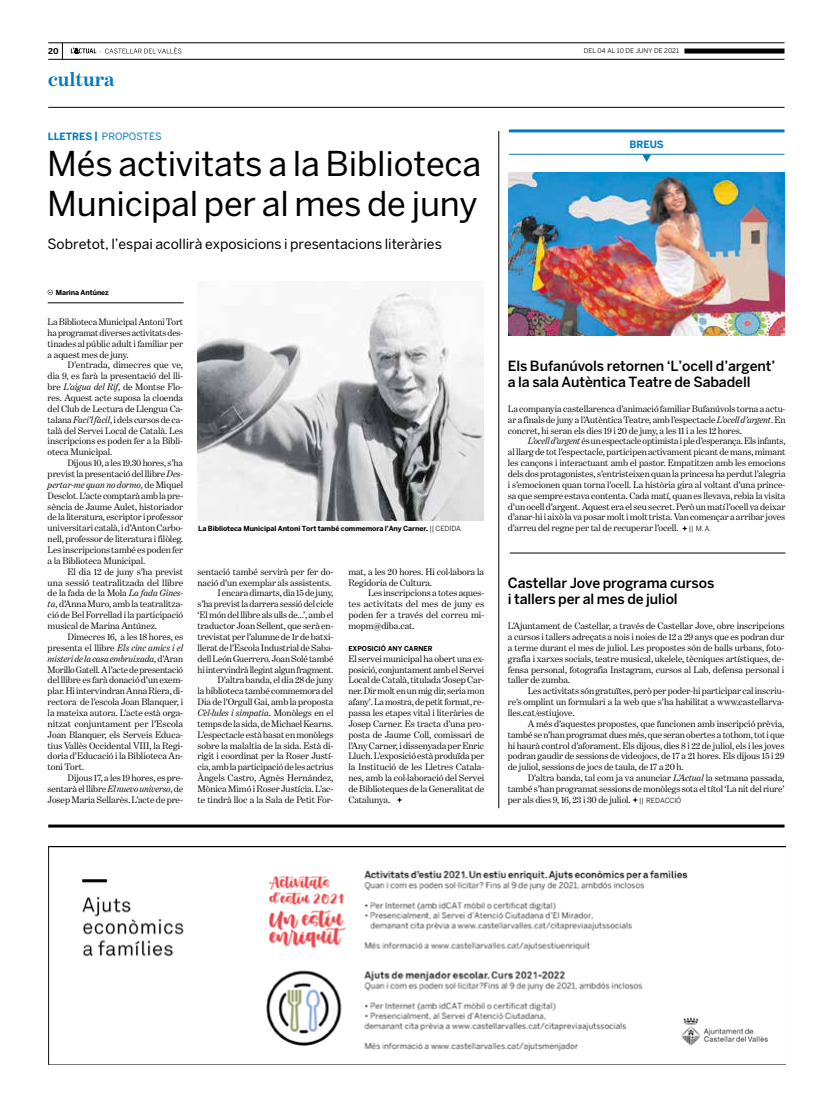
<style>
.page{position:relative;width:820px;height:1106px;background:#fff}
.page>*{position:absolute;margin:0;border:0;box-sizing:border-box;transform-origin:0 0}
.t1{font:34px/40px "Benton Sans";letter-spacing:-.005em;color:#000}
.t2{font:700 20px "Benton Modern One";letter-spacing:-.005em;color:#007ac2}
.t3{font:500 14px/16px "Benton Sans";letter-spacing:-.01em;color:#000}
.t4{font:14px "Benton Sans";color:#000}
.t5{font:10px "Benton Sans";letter-spacing:-.005em;color:#007ac2}
.t6{font:700 10px "Benton Sans";letter-spacing:-.01em;color:#007ac2}
.t7{font:9.5px/10.9px "Benton Modern One";letter-spacing:-.005em;color:#000;text-align:justify}
.t8{font:700 8px "Benton Sans";color:#000}
.t9{font:700 7px "Benton Sans";letter-spacing:-.01em;color:#000}
.t10{font:700 6.7px "Benton Sans";letter-spacing:-.01em;color:#000}
.t11{font:6.5px "Benton Sans";letter-spacing:.005em;color:#000}
.s1{font-weight:700}
.s2{font-style:italic}
.s3{font-weight:400}
.s4{font-family:"Benton Sans";font-size:7px}
</style>
<div class="page">
<svg style="left:62px;top:44px;width:1px;height:15px"></svg>
<hr style="left:48px;top:107px;width:736px;height:1px;background:#000">
<hr style="left:48px;top:43px;width:736px;height:1px;background:#000">
<hr style="left:48px;top:59px;width:736px;height:1px;background:#000">
<div style="left:684px;top:49px;width:100px;height:5px;background:#000"></div>
<svg style="left:71px;top:47px;width:110px;height:7px"></svg>
<hr style="left:48px;top:824px;width:736px;height:3px;background:#000">
<hr style="left:498px;top:131px;width:1px;height:677px;background:#000">
<svg style="left:682px;top:525px;width:5px;height:6px"></svg>
<hr style="left:508px;top:129px;width:276px;height:3px;background:#007ac2">
<hr style="left:508px;top:154px;width:276px;height:1px;background:#007ac2">
<svg style="left:642px;top:155px;width:8px;height:7px"></svg>
<hr style="left:509px;top:552px;width:276px;height:1px;background:#000">
<img style="left:508px;top:173px;width:276px;height:163px">
<svg style="left:632px;top:797px;width:5px;height:5px"></svg>
<img style="left:197px;top:289px;width:286px;height:231px">
<svg style="left:48px;top:290px;width:5px;height:5px"></svg>
<hr style="left:48px;top:302px;width:135px;height:1px;background:#000">
<svg style="left:397px;top:797px;width:5px;height:5px"></svg>
<img style="left:48px;top:846px;width:737px;height:218px">
<p class="t8" style="left:48px;top:46px;width:12px">20</p>
<p class="t11" style="left:583px;top:47px;width:97px">DEL 04 AL 10 DE JUNY DE 2021</p>
<h2 class="t2" style="left:48px;top:68px;width:68px">cultura</h2>
<p class="t5" style="left:48px;top:131px;width:115px"><span class="s1">LLETRES |</span> PROPOSTES</p>
<h1 class="t1" style="left:47px;top:143px;width:435px">Més activitats a la Biblioteca<br>Municipal per al mes de juny</h1>
<h3 class="t4" style="left:47px;top:235px;width:396px">Sobretot, l’espai acollirà exposicions i presentacions literàries</h3>
<p class="t9" style="left:56px;top:288px;width:55px">Marina Antúnez</p>
<p class="t7" style="left:48px;top:316px;width:137px">La Biblioteca Municipal Antoni Tort ha programat diverses activitats des&shy;tinades al públic adult i familiar per a aquest mes de juny.</p>
<p class="t7" style="left:48px;top:360px;width:137px;text-indent:20px">D’entrada, dimecres que ve, dia 9, es farà la presentació del lli&shy;bre <span class="s2">L’aigua del Rif</span>, de Montse Flo&shy;res. Aquest acte suposa la cloenda del Club de Lectura de Llengua Ca&shy;talana <span class="s2">Faci’l fàcil</span>, i dels cursos de ca&shy;talà del Servei Local de Català. Les inscripcions es poden fer a la Bibli&shy;oteca Municipal.</p>
<p class="t7" style="left:48px;top:457px;width:137px;text-indent:20px">Dijous 10, a les 19.30 hores, s’ha previst la presentació del llibre <span class="s2">Des&shy;pertar-me quan no dormo</span>, de Miquel Desclot. L’acte comptarà amb la pre&shy;sència de Jaume Aulet, historiador de la literatura, escriptor i professor universitari català, i d’Anton Carbo&shy;nell, professor de literatura i filòleg.<br>Les inscripcions també es poden fer a la Biblioteca Municipal.</p>
<p class="t7" style="left:48px;top:566px;width:137px;text-indent:20px">El dia 12 de juny s’ha previst una sessió teatralitzada del llibre de la fada de la Mola <span class="s2">La fada Gines&shy;ta</span>, d’Anna Muro, amb la teatralitza&shy;ció de Bel Forrellad i la participació musical de Marina Antúnez.</p>
<p class="t7" style="left:48px;top:631px;width:137px;text-indent:20px">Dimecres 16, a les 18 hores, es presenta el llibre <span class="s2">Els cinc amics i el misteri de la casa embruixada</span>, d’Aran Morillo Gatell. A l’acte de presentació del llibre es farà donació d’un exem&shy;plar. Hi intervindran Anna Riera, di&shy;rectora de l’escola Joan Blanquer, i la mateixa autora. L’acte està orga&shy;nitzat conjuntament per l’Escola Joan Blanquer, els Serveis Educa&shy;tius Vallès Occidental VIII, la Regi&shy;doria d’Educació i la Biblioteca An&shy;toni Tort.</p>
<p class="t7" style="left:48px;top:772px;width:137px;text-indent:20px">Dijous 17, a les 19 hores, es pre&shy;sentarà el llibre <span class="s2">El nuevo universo</span>, de Josep Maria Sellarès. L’acte de pre-</p>
<p class="t9" style="left:198px;top:524px;width:264px">La Biblioteca Municipal Antoni Tort també commemora l’Any Carner. <span class="s3">|| CEDIDA</span></p>
<p class="t7" style="left:197px;top:566px;width:137px;text-align:right">sentació també servirà per fer do&shy;nació d’un exemplar als assistents.<br>I encara dimarts, dia 15 de juny,<br>s’ha previst la darrera sessió del cicle ‘El món del llibre als ulls de...’, amb el traductor Joan Sellent, que serà en&shy;trevistat per l’alumne de 1r de batxi&shy;llerat de l’Escola Industrial de Saba&shy;dell León Guerrero. Joan Solé també hi intervindrà llegint algun fragment.<br>D’altra banda, el dia 28 de juny<br>la biblioteca també commemora del Dia de l’Orgull Gai, amb la proposta <span class="s2">Cèl·lules i simpatia</span>. Monòlegs en el temps de la sida, de Michael Kearns.<br>L’espectacle està basat en monòlegs sobre la malaltia de la sida. Està di&shy;rigit i coordinat per la Roser Justí&shy;cia, amb la participació de les actrius Àngels Castro, Agnès Hernández, Mònica Mimó i Roser Justícia. L’ac&shy;te tindrà lloc a la Sala de Petit For-</p>
<p class="t7" style="left:348px;top:566px;width:137px">mat, a les 20 hores. Hi col·labora la<br>Regidoria de Cultura.</p>
<p class="t7" style="left:348px;top:588px;width:137px;text-indent:20px">Les inscripcions a totes aques&shy;tes activitats del mes de juny es poden fer a través del correu mi&shy;mopm@diba.cat.</p>
<p class="t10" style="left:348px;top:644px;width:85px">EXPOSICIÓ ANY CARNER</p>
<p class="t7" style="left:348px;top:653px;width:137px">El servei municipal ha obert una ex&shy;posició, conjuntament amb el Servei Local de Català, titulada ‘Josep Car&shy;ner. Dir molt en un mig dir, seria mon afany’. La mostra, de petit format, re&shy;passa les etapes vital i literàries de Josep Carner. Es tracta d’una pro&shy;posta de Jaume Coll, comissari de l’Any Carner, i dissenyada per Enric Lluch. L’exposició està produïda per la Institució de les Lletres Catala&shy;nes, amb la col·laboració del Servei de Biblioteques de la Generalitat de Catalunya.</p>
<p class="t6" style="left:629px;top:138px;width:36px">BREUS</p>
<h3 class="t3" style="left:507px;top:358px;width:269px">Els Bufanúvols retornen ‘L’ocell d’argent’ a la sala Autèntica Teatre de Sabadell</h3>
<p class="t7" style="left:507px;top:403px;width:279px">La companyia castellarenca d’animació familiar Bufanúvols torna a actu&shy;ar a finals de juny a l’Autèntica Teatre, amb l’espectacle <span class="s2">L’ocell d’argent</span>. En concret, hi seran els dies 19 i 20 de juny, a les 11 i a les 12 hores.</p>
<p class="t7" style="left:507px;top:436px;width:279px;text-indent:20px"><span class="s2">L’ocell d’argent</span> és un espectacle optimista i ple d’esperança. Els infants, al llarg de tot l’espectacle, participen activament picant de mans, mimant les cançons i interactuant amb el pastor. Empatitzen amb les emocions dels dos protagonistes, s’entristeixen quan la princesa ha perdut l’alegria i s’emocionen quan torna l’ocell. La història gira al voltant d’una prince&shy;sa que sempre estava contenta. Cada matí, quan es llevava, rebia la visita d’un ocell d’argent. Aquest era el seu secret. Però un matí l’ocell va deixar d’anar-hi i això la va posar molt i molt trista. Van començar a arribar joves d’arreu del regne per tal de recuperar l’ocell. <span class="s4">|| M. A.</span></p>
<h3 class="t3" style="left:507px;top:575px;width:208px">Castellar Jove programa cursos i tallers per al mes de juliol</h3>
<p class="t7" style="left:507px;top:620px;width:278px">L’Ajuntament de Castellar, a través de Castellar Jove, obre inscripcions a cursos i tallers adreçats a nois i noies de 12 a 29 anys que es podran dur a terme durant el mes de juliol. Les propostes són de balls urbans, foto&shy;grafia i xarxes socials, teatre musical, ukelele, tècniques artístiques, de&shy;fensa personal, fotografia Instagram, cursos al Lab, defensa personal i taller de zumba.</p>
<p class="t7" style="left:507px;top:685px;width:278px;text-indent:20px">Les activitats són gratuïtes, però per poder-hi participar cal inscriu&shy;re’s omplint un formulari a la web que s’ha habilitat a www.castellarva&shy;lles.cat/estiujove.</p>
<p class="t7" style="left:507px;top:718px;width:278px;text-indent:20px">A més d’aquestes propostes, que funcionen amb inscripció prèvia, també se n’han programat dues més, que seran obertes a tothom, tot i que hi haurà control d’aforament. Els dijous, dies 8 i 22 de juliol, els i les joves podran gaudir de sessions de videojocs, de 17 a 21 hores. Els dijous 15 i 29 de juliol, sessions de jocs de taula, de 17 a 20 h.</p>
<p class="t7" style="left:507px;top:772px;width:278px;text-indent:20px">D’altra banda, tal com ja va anunciar <span class="s2">L’Actual</span> la setmana passada, també s’han programat sessions de monòlegs sota el títol ‘La nit del riure’ per als dies 9, 16, 23 i 30 de juliol. <span class="s4">|| REDACCIÓ</span></p>
</div>
